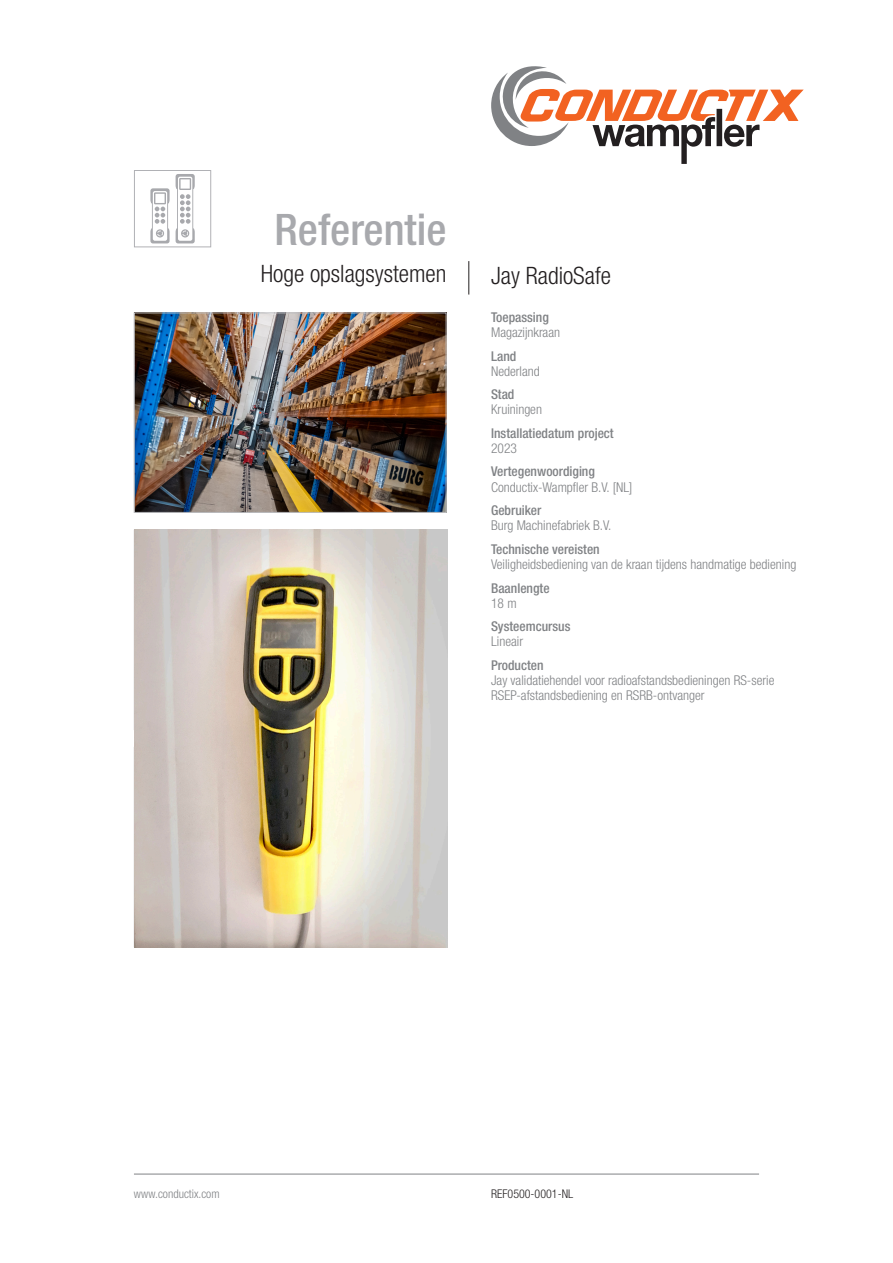
<style>
.page{position:relative;width:893px;height:1263px;background:#fff}
.page>*{position:absolute;margin:0;border:0;box-sizing:border-box;transform-origin:0 0}
.t1{font:500 condensed 43.5px "Helvetica Neue LTW1 G";color:#a8a9ad}
.t2{font:300 condensed 24px "Helvetica Neue LTW1 G";color:#231f20}
.t3{font:300 condensed 13.5px/15px "Helvetica Neue LTW1 G";color:#808285}
.t4{font:500 condensed 13.5px "Helvetica Neue LTW1 G";color:#808285}
.t5{font:300 condensed 12px "Helvetica Neue LTW1 G";color:#808285}
.t6{font:300 condensed 12px "Helvetica Neue LTW1 G";color:#231f20}
</style>
<div class="page">
<hr style="left:134px;top:1174px;width:625px;height:1px;background:#808285">
<svg style="left:491px;top:66px;width:313px;height:98px"></svg>
<hr style="left:468px;top:261px;width:1px;height:34px;background:#231f20">
<img style="left:134px;top:530px;width:313px;height:417px">
<img style="left:136px;top:315px;width:308px;height:196px">
<div style="left:134px;top:313px;width:312px;height:200px;border:1px solid #bcbdc0"></div>
<svg style="left:134px;top:170px;width:77px;height:77px"></svg>
<h1 class="t1" style="left:275px;top:203px;width:173px">Referentie</h1>
<h2 class="t2" style="left:261px;top:260px;width:187px">Hoge opslagsystemen</h2>
<h2 class="t2" style="left:491px;top:261px;width:121px">Jay RadioSafe</h2>
<p class="t4" style="left:491px;top:309px;width:59px">Toepassing</p>
<p class="t3" style="left:491px;top:325px;width:70px">Magazijnkraan</p>
<p class="t4" style="left:491px;top:348px;width:27px">Land</p>
<p class="t3" style="left:491px;top:364px;width:50px">Nederland</p>
<p class="t4" style="left:491px;top:386px;width:25px">Stad</p>
<p class="t3" style="left:491px;top:402px;width:52px">Kruiningen</p>
<p class="t4" style="left:491px;top:425px;width:124px">Installatiedatum project</p>
<p class="t3" style="left:491px;top:441px;width:27px">2023</p>
<p class="t4" style="left:491px;top:463px;width:105px">Vertegenwoordiging</p>
<p class="t3" style="left:491px;top:480px;width:143px">Conductix-Wampfler B.V. [NL]</p>
<p class="t4" style="left:491px;top:502px;width:52px">Gebruiker</p>
<p class="t3" style="left:491px;top:518px;width:122px">Burg Machinefabriek B.V.</p>
<p class="t4" style="left:491px;top:541px;width:110px">Technische vereisten</p>
<p class="t3" style="left:491px;top:557px;width:307px">Veiligheidsbediening van de kraan tijdens handmatige bediening</p>
<p class="t4" style="left:491px;top:579px;width:60px">Baanlengte</p>
<p class="t3" style="left:491px;top:595px;width:27px">18 m</p>
<p class="t4" style="left:491px;top:618px;width:81px">Systeemcursus</p>
<p class="t3" style="left:491px;top:634px;width:33px">Lineair</p>
<p class="t4" style="left:491px;top:656px;width:54px">Producten</p>
<p class="t3" style="left:491px;top:672px;width:285px">Jay validatiehendel voor radioafstandsbedieningen RS-serie<br>RSEP-afstandsbediening en RSRB-ontvanger</p>
<p class="t5" style="left:134px;top:1186px;width:87px">www.conductix.com</p>
<p class="t6" style="left:491px;top:1187px;width:84px">REF0500-0001-NL</p>
</div>
